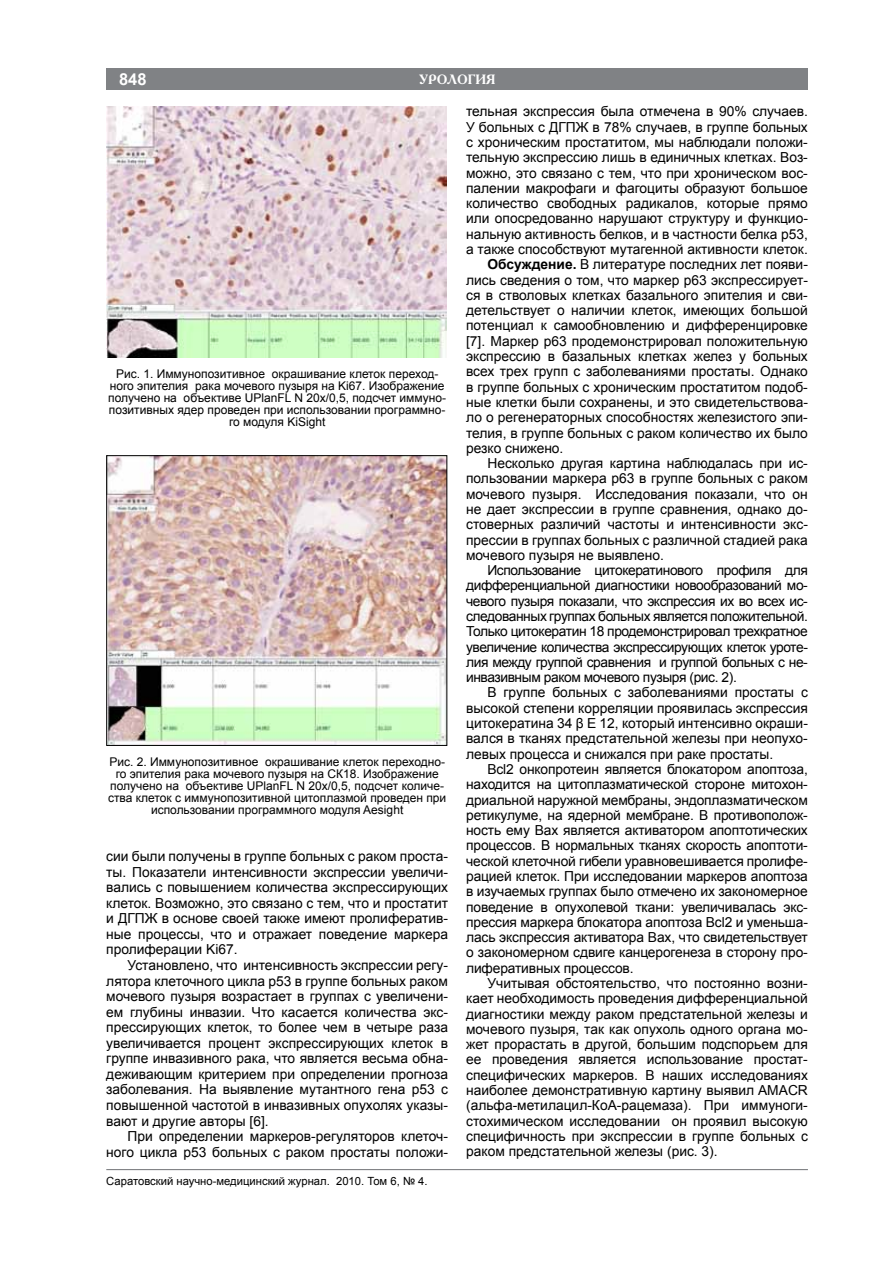
<style>
.page{position:relative;width:893px;height:1263px;background:#fff}
.page>*{position:absolute;margin:0;border:0;box-sizing:border-box;transform-origin:0 0}
.t1{font:700 16.5px "Arial";color:#fff}
.t2{font:13.8px/15.6px "Arial";color:#000;text-align:justify}
.t3{font:13.8px "Arial";letter-spacing:-.03em;color:#000}
.t4{font:700 13.5px "Academy C";color:#fff}
.t5{font:12px/12px "Arial";color:#000;text-align:center}
.t6{font:11.25px "Arial";color:#000}
.s1{font-weight:700}
</style>
<div class="page">
<hr style="left:106px;top:1169px;width:702px;height:1px;background:#808285">
<div style="left:106px;top:68px;width:702px;height:21px;background:#808285"></div>
<img style="left:106px;top:106px;width:340px;height:252px">
<img style="left:108px;top:457px;width:337px;height:287px">
<div style="left:106px;top:455px;width:341px;height:291px;border:1px solid #000"></div>
<p class="t1" style="left:119px;top:68px;width:29px">848</p>
<p class="t4" style="left:419px;top:71px;width:20px">УРОЛОГИ</p>
<p class="t4" style="left:486px;top:71px;width:11px">Я</p>
<p class="t5" style="left:108px;top:368px;width:339px">Рис. 1. Иммунопозитивное окрашивание клеток переход&shy;ного эпителия рака мочевого пузыря на Ki67. Изображение получено на объективе U PlanFL N 20х/0,5, подсчет иммуно&shy;позитивных ядер проведен при использовании программно&shy;го модуля KiSight</p>
<p class="t5" style="left:108px;top:756px;width:340px">Рис. 2. Иммунопозитивное окрашивание клеток переходно&shy;го эпителия рака мочевого пузыря на СК18. Изображение получено на объективе U PlanFL N 20х/0,5, подсчет количе&shy;ства клеток с иммунопозитивной цитоплазмой проведен при использовании программного модуля Aesight</p>
<p class="t2" style="left:106px;top:849px;width:343px">сии были получены в группе больных с раком проста&shy;ты. Показатели интенсивности экспрессии увеличи&shy;вались с повышением количества экспрессирующих клеток. Возможно, это связано с тем, что и простатит и ДГПЖ в основе своей также имеют пролифератив&shy;ные процессы, что и отражает поведение маркера пролиферации Ki67.</p>
<p class="t2" style="left:106px;top:957px;width:343px;text-indent:21px">Установлено, что интенсивность экспрессии регу&shy;лятора клеточного цикла р53 в группе больных раком мочевого пузыря возрастает в группах с увеличени&shy;ем глубины инвазии. Что касается количества экс&shy;прессирующих клеток, то более чем в четыре раза увеличивается процент экспрессирующих клеток в группе инвазивного рака, что является весьма обна&shy;деживающим критерием при определении прогноза заболевания. На выявление мутантного гена р53 с повышенной частотой в инвазивных опухолях указы&shy;вают и другие авторы [6].</p>
<p class="t2" style="left:106px;top:1128px;width:343px;text-align:right">При определении маркеров-регуляторов клеточ&shy;ного цикла р53 больных с раком простаты положи-</p>
<p class="t6" style="left:106px;top:1174px;width:323px">Саратовский научно-медицинский журнал. 2010. Том 6, № 4.</p>
<p class="t2" style="left:466px;top:104px;width:343px">тельная экспрессия была отмечена в 90% случаев.</p>
<p class="t2" style="left:466px;top:119px;width:343px">У больных с ДГПЖ в 78% случаев, в группе больных</p>
<p class="t2" style="left:466px;top:134px;width:343px">с хроническим простатитом, мы наблюдали положи-</p>
<p class="t2" style="left:466px;top:150px;width:343px">тельную экспрессию лишь в единичных клетках. Воз-</p>
<p class="t2" style="left:466px;top:165px;width:343px">можно, это связано с тем, что при хроническом вос-</p>
<p class="t2" style="left:466px;top:180px;width:343px">палении макрофаги и фагоциты образуют большое</p>
<p class="t2" style="left:466px;top:196px;width:343px">количество свободных радикалов, которые прямо</p>
<p class="t2" style="left:466px;top:211px;width:343px">или опосредованно нарушают структуру и функцио-</p>
<p class="t2" style="left:466px;top:226px;width:343px">нальную активность белков, и в частности белка р53,</p>
<p class="t2" style="left:466px;top:241px;width:343px">а также способствуют мутагенной активности клеток.</p>
<p class="t2" style="left:487px;top:257px;width:322px"><span class="s1">Обсуждение.</span> В литературе последних лет появи-</p>
<p class="t2" style="left:466px;top:272px;width:343px">лись сведения о том, что маркер р63 экспрессирует-</p>
<p class="t2" style="left:466px;top:287px;width:343px">ся в стволовых клетках базального эпителия и сви-</p>
<p class="t2" style="left:466px;top:303px;width:343px">детельствует о наличии клеток, имеющих большой</p>
<p class="t2" style="left:466px;top:318px;width:343px">потенциал к самообновлению и дифференцировке</p>
<p class="t2" style="left:466px;top:333px;width:343px">[7]. Маркер р63 продемонстрировал положительную</p>
<p class="t2" style="left:466px;top:348px;width:343px">экспрессию в базальных клетках желез у больных</p>
<p class="t2" style="left:466px;top:364px;width:343px">всех трех групп с заболеваниями простаты. Однако</p>
<p class="t2" style="left:466px;top:379px;width:343px">в группе больных с хроническим простатитом подоб-</p>
<p class="t2" style="left:466px;top:394px;width:343px">ные клетки были сохранены, и это свидетельствова-</p>
<p class="t2" style="left:466px;top:410px;width:343px">ло о регенераторных способностях железистого эпи-</p>
<p class="t2" style="left:466px;top:425px;width:343px">телия, в группе больных с раком количество их было</p>
<p class="t2" style="left:466px;top:440px;width:99px">резко снижено.</p>
<p class="t2" style="left:487px;top:456px;width:322px">Несколько другая картина наблюдалась при ис-</p>
<p class="t2" style="left:466px;top:471px;width:343px">пользовании маркера р63 в группе больных с раком</p>
<p class="t2" style="left:466px;top:486px;width:343px">мочевого пузыря. Исследования показали, что он</p>
<p class="t2" style="left:466px;top:501px;width:343px">не дает экспрессии в группе сравнения, однако до-</p>
<p class="t2" style="left:466px;top:517px;width:343px">стоверных различий частоты и интенсивности экс-</p>
<p class="t2" style="left:466px;top:532px;width:343px">прессии в группах больных с различной стадией рака</p>
<p class="t2" style="left:466px;top:547px;width:199px">мочевого пузыря не выявлено.</p>
<p class="t3" style="left:487px;top:561px;width:322px">Использование цитокератинового профиля для</p>
<p class="t3" style="left:466px;top:576px;width:343px">дифференциальной диагностики новообразований мо-</p>
<p class="t3" style="left:466px;top:592px;width:343px">чевого пузыря показали, что экспрессия их во всех ис-</p>
<p class="t3" style="left:466px;top:607px;width:343px">следованных группах больных является положительной.</p>
<p class="t3" style="left:466px;top:622px;width:343px">Только цитокератин 18 продемонстрировал трехкратное</p>
<p class="t3" style="left:466px;top:638px;width:343px">увеличение количества экспрессирующих клеток уроте-</p>
<p class="t3" style="left:466px;top:653px;width:343px">лия между группой сравнения и группой больных с не-</p>
<p class="t3" style="left:466px;top:668px;width:272px">инвазивным раком мочевого пузыря (рис. 2).</p>
<p class="t2" style="left:487px;top:685px;width:322px">В группе больных с заболеваниями простаты с</p>
<p class="t2" style="left:466px;top:700px;width:343px">высокой степени корреляции проявилась экспрессия</p>
<p class="t2" style="left:466px;top:715px;width:343px">цитокератина 34 β Е 12, который интенсивно окраши-</p>
<p class="t2" style="left:466px;top:731px;width:343px">вался в тканях предстательной железы при неопухо-</p>
<p class="t2" style="left:466px;top:746px;width:309px">левых процесса и снижался при раке простаты.</p>
<p class="t2" style="left:487px;top:761px;width:322px">Bcl2 онкопротеин является блокатором апоптоза,</p>
<p class="t2" style="left:466px;top:777px;width:343px">находится на цитоплазматической стороне митохон-</p>
<p class="t2" style="left:466px;top:792px;width:343px">дриальной наружной мембраны, эндоплазматическом</p>
<p class="t2" style="left:466px;top:807px;width:343px">ретикулуме, на ядерной мембране. В противополож-</p>
<p class="t2" style="left:466px;top:822px;width:343px">ность ему Bax является активатором апоптотических</p>
<p class="t2" style="left:466px;top:838px;width:343px">процессов. В нормальных тканях скорость апоптоти-</p>
<p class="t2" style="left:466px;top:853px;width:343px">ческой клеточной гибели уравновешивается пролифе-</p>
<p class="t2" style="left:466px;top:868px;width:343px">рацией клеток. При исследовании маркеров апоптоза</p>
<p class="t2" style="left:466px;top:884px;width:343px">в изучаемых группах было отмечено их закономерное</p>
<p class="t2" style="left:466px;top:899px;width:343px">поведение в опухолевой ткани: увеличивалась экс-</p>
<p class="t2" style="left:466px;top:914px;width:343px">прессия маркера блокатора апоптоза Bcl2 и уменьша-</p>
<p class="t2" style="left:466px;top:930px;width:343px">лась экспрессия активатора Bax, что свидетельствует</p>
<p class="t2" style="left:466px;top:945px;width:343px">о закономерном сдвиге канцерогенеза в сторону про-</p>
<p class="t2" style="left:466px;top:960px;width:169px">лиферативных процессов.</p>
<p class="t2" style="left:487px;top:975px;width:322px">Учитывая обстоятельство, что постоянно возни-</p>
<p class="t2" style="left:466px;top:991px;width:343px">кает необходимость проведения дифференциальной</p>
<p class="t2" style="left:466px;top:1006px;width:343px">диагностики между раком предстательной железы и</p>
<p class="t2" style="left:466px;top:1021px;width:343px">мочевого пузыря, так как опухоль одного органа мо-</p>
<p class="t2" style="left:466px;top:1037px;width:343px">жет прорастать в другой, большим подспорьем для</p>
<p class="t2" style="left:466px;top:1052px;width:343px">ее проведения является использование простат-</p>
<p class="t2" style="left:466px;top:1067px;width:343px">специфических маркеров. В наших исследованиях</p>
<p class="t2" style="left:466px;top:1082px;width:343px">наиболее демонстративную картину выявил AMAC R</p>
<p class="t2" style="left:466px;top:1098px;width:343px">(альфа-метилацил-КоА-рацемаза). При иммуноги-</p>
<p class="t2" style="left:466px;top:1113px;width:343px">стохимическом исследовании он проявил высокую</p>
<p class="t2" style="left:466px;top:1128px;width:343px">специфичность при экспрессии в группе больных с</p>
<p class="t2" style="left:466px;top:1144px;width:253px">раком предстательной железы (рис. 3).</p>
</div>
